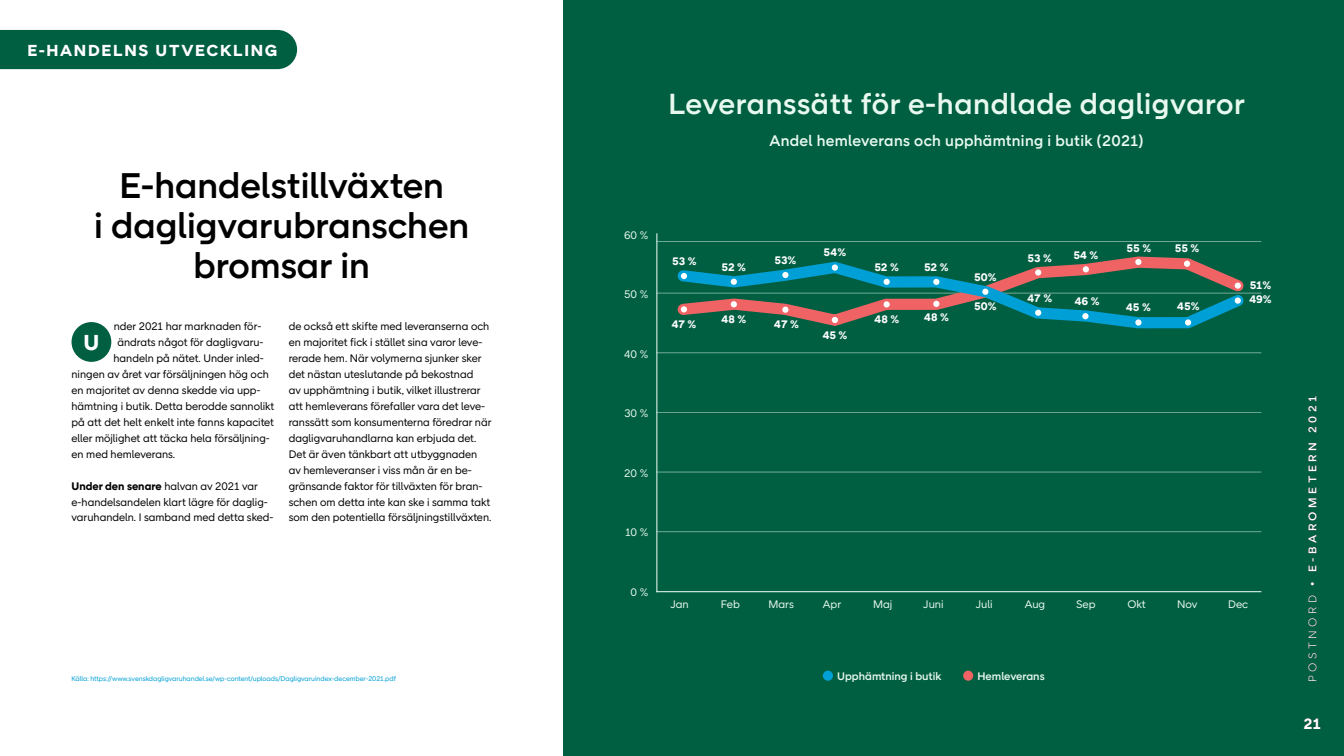
<style>
.page{position:relative;width:1344px;height:756px;background:#fff}
.page>*{position:absolute;margin:0;border:0;box-sizing:border-box;transform-origin:0 0}
.t1{font:500 36.5px/40.4px "Post Nord Sans";color:#000;text-align:center}
.t2{font:500 29.75px "Post Nord Sans";letter-spacing:.02em;color:#e8f9ef}
.t3{font:700 22.19px "Post Nord Sans";color:#fff}
.t4{font:700 16.38px "Post Nord Sans";letter-spacing:.1em;color:#fff}
.t5{font:500 15.75px "Post Nord Sans";letter-spacing:.02em;color:#e8f9ef}
.t6{font:700 15.4px "Post Nord Sans";color:#fff}
.t7{font:500 11.55px "Post Nord Sans";letter-spacing:.3em;color:#fff}
.t8{font:11.2px/15.9px "Post Nord Sans";color:#000}
.t9{font:700 11.2px "Post Nord Sans";letter-spacing:-.005em;color:#fff}
.t10{font:11.2px "Post Nord Sans";color:#e8f9ef}
.t11{font:500 11.2px "Post Nord Sans";color:#e8f9ef}
.t12{font:7px "Post Nord Sans";letter-spacing:-.005em;color:#00a0d6}
.s1{font-weight:700}
.s2{font-weight:300}
</style>
<div class="page">
<div style="left:563px;top:0;width:781px;height:756px;background:#005e41"></div>
<div style="left:72px;top:322px;width:39px;height:40px;background:#005e41;border-radius:50%"></div>
<div style="left:0;top:30px;width:297px;height:39px;background:#005e41"></div>
<hr style="left:656px;top:233px;width:1px;height:359px;background:#e8f9ef">
<hr style="left:656px;top:591px;width:605px;height:1px;background:#e8f9ef">
<hr style="left:656px;top:532px;width:605px;height:1px;background:#e8f9ef">
<hr style="left:656px;top:472px;width:605px;height:1px;background:#e8f9ef">
<hr style="left:656px;top:412px;width:605px;height:1px;background:#e8f9ef">
<hr style="left:656px;top:353px;width:605px;height:1px;background:#e8f9ef">
<hr style="left:656px;top:293px;width:605px;height:1px;background:#e8f9ef">
<hr style="left:656px;top:241px;width:605px;height:1px;background:#e8f9ef">
<div style="left:823px;top:671px;width:10px;height:10px;background:#00a0d6;border-radius:50%"></div>
<div style="left:963px;top:671px;width:10px;height:10px;background:#f06365;border-radius:50%"></div>
<svg style="left:671px;top:256px;width:582px;height:73px"></svg>
<svg style="left:681px;top:273px;width:6px;height:6px"></svg>
<div style="left:681px;top:306px;width:6px;height:7px;background:#fff;border-radius:50%"></div>
<svg style="left:731px;top:301px;width:6px;height:6px"></svg>
<div style="left:782px;top:307px;width:7px;height:6px;background:#fff;border-radius:50%"></div>
<svg style="left:832px;top:317px;width:6px;height:6px"></svg>
<div style="left:884px;top:301px;width:6px;height:7px;background:#fff;border-radius:50%"></div>
<svg style="left:933px;top:301px;width:6px;height:6px"></svg>
<div style="left:1035px;top:269px;width:6px;height:7px;background:#fff;border-radius:50%"></div>
<svg style="left:1083px;top:266px;width:6px;height:6px"></svg>
<svg style="left:1135px;top:259px;width:6px;height:6px"></svg>
<svg style="left:1184px;top:261px;width:6px;height:6px"></svg>
<svg style="left:1235px;top:283px;width:6px;height:6px"></svg>
<svg style="left:731px;top:279px;width:6px;height:6px"></svg>
<div style="left:782px;top:272px;width:7px;height:6px;background:#fff;border-radius:50%"></div>
<div style="left:832px;top:264px;width:6px;height:7px;background:#fff;border-radius:50%"></div>
<svg style="left:884px;top:279px;width:6px;height:6px"></svg>
<svg style="left:933px;top:279px;width:6px;height:6px"></svg>
<div style="left:982px;top:289px;width:7px;height:6px;background:#fff;border-radius:50%"></div>
<svg style="left:1035px;top:310px;width:6px;height:6px"></svg>
<div style="left:1082px;top:313px;width:7px;height:6px;background:#fff;border-radius:50%"></div>
<svg style="left:1135px;top:319px;width:7px;height:7px"></svg>
<div style="left:1185px;top:319px;width:6px;height:7px;background:#fff;border-radius:50%"></div>
<svg style="left:1235px;top:298px;width:6px;height:6px"></svg>
<h3 class="t4" style="left:27px;top:40px;width:252px">E-HANDELNS UTVECKLING</h3>
<h1 class="t1" style="left:94px;top:165px;width:377px">E-handelstillväxten<br>i dagligvarubranschen bromsar in</h1>
<p class="t8" style="left:114px;top:318px;width:149px">nder 2021 har marknaden för-</p>
<p class="t8" style="left:117px;top:334px;width:148px">ändrats något för dagligvaru-</p>
<p class="t8" style="left:114px;top:350px;width:152px">handeln på nätet. Under inled-</p>
<p class="t8" style="left:72px;top:366px;width:199px">ningen av året var försäljningen hög och</p>
<p class="t8" style="left:72px;top:382px;width:191px">en majoritet av denna skedde via upp-</p>
<p class="t8" style="left:72px;top:398px;width:204px">hämtning i butik. Detta berodde sannolikt</p>
<p class="t8" style="left:72px;top:414px;width:204px">på att det helt enkelt inte fanns kapacitet</p>
<p class="t8" style="left:72px;top:430px;width:200px">eller möjlighet att täcka hela försäljning-</p>
<p class="t8" style="left:72px;top:446px;width:105px">en med hemleverans.</p>
<p class="t8" style="left:72px;top:478px;width:204px"><span class="s1">Under den senare</span> halvan av 2021 var e-handelsandelen klart lägre för daglig&shy;varuhandeln. I samband med detta sked-</p>
<h3 class="t3" style="left:83px;top:329px;width:17px">U</h3>
<p class="t8" style="left:289px;top:319px;width:204px">de också ett skifte med leveranserna och en majoritet fick i stället sina varor leve&shy;rerade hem. När volymerna sjunker sker det nästan uteslutande på bekostnad<br>av upphämtning i butik, vilket illustrerar att hemleverans förefaller vara det leve&shy;ranssätt som konsumenterna föredrar när dagligvaruhandlarna kan erbjuda det.<br>Det är även tänkbart att utbyggnaden av hemleveranser i viss mån är en be&shy;gränsande faktor för tillväxten för bran&shy;schen om detta inte kan ske i samma takt som den potentiella försäljningstillväxten.</p>
<p class="t12" style="left:72px;top:674px;width:326px">Källa: https://www.svenskdagligvaruhandel.se/wp-content/uploads/Dagligvaruindex-december-2021.pdf</p>
<h2 class="t2" style="left:669px;top:86px;width:578px">Leveranssätt för e-handlade dagligvaror</h2>
<h3 class="t5" style="left:769px;top:132px;width:376px">Andel hemleverans och upphämtning i butik (2021)</h3>
<p class="t10" style="left:624px;top:229px;width:26px">60 %</p>
<p class="t10" style="left:624px;top:288px;width:26px">50 %</p>
<p class="t10" style="left:624px;top:348px;width:26px">40 %</p>
<p class="t10" style="left:624px;top:407px;width:25px">30 %</p>
<p class="t10" style="left:624px;top:467px;width:26px">20 %</p>
<p class="t10" style="left:625px;top:526px;width:25px">10 %</p>
<p class="t10" style="left:631px;top:586px;width:19px">0 %</p>
<p class="t9" style="left:672px;top:254px;width:26px">53 %</p>
<p class="t9" style="left:671px;top:318px;width:27px">47 %</p>
<p class="t9" style="left:722px;top:260px;width:26px">52 %</p>
<p class="t9" style="left:721px;top:313px;width:27px">48 %</p>
<p class="t9" style="left:774px;top:253px;width:24px">53%</p>
<p class="t9" style="left:774px;top:317px;width:27px">47 %</p>
<p class="t9" style="left:824px;top:246px;width:24px">54%</p>
<p class="t9" style="left:822px;top:329px;width:27px">45 %</p>
<p class="t9" style="left:874px;top:260px;width:26px">52 %</p>
<p class="t9" style="left:924px;top:260px;width:26px">52 %</p>
<p class="t9" style="left:874px;top:313px;width:27px">48 %</p>
<p class="t9" style="left:924px;top:311px;width:27px">48 %</p>
<p class="t9" style="left:974px;top:270px;width:24px">50%</p>
<p class="t9" style="left:974px;top:299px;width:24px">50%</p>
<p class="t9" style="left:1027px;top:252px;width:26px">53 %</p>
<p class="t9" style="left:1073px;top:248px;width:27px">54 %</p>
<p class="t9" style="left:1027px;top:291px;width:27px">47 %</p>
<p class="t9" style="left:1074px;top:295px;width:27px">46 %</p>
<p class="t9" style="left:1126px;top:241px;width:26px">55 %</p>
<p class="t9" style="left:1175px;top:241px;width:26px">55 %</p>
<p class="t9" style="left:1126px;top:301px;width:27px">45 %</p>
<p class="t9" style="left:1177px;top:299px;width:24px">45%</p>
<p class="t9" style="left:1250px;top:279px;width:23px">51%</p>
<p class="t9" style="left:1249px;top:292px;width:24px">49%</p>
<p class="t10" style="left:671px;top:598px;width:20px">Jan</p>
<p class="t10" style="left:721px;top:598px;width:20px">Feb</p>
<p class="t10" style="left:768px;top:598px;width:27px">Mars</p>
<p class="t10" style="left:823px;top:598px;width:20px">Apr</p>
<p class="t10" style="left:873px;top:598px;width:21px">Maj</p>
<p class="t10" style="left:923px;top:598px;width:22px">Juni</p>
<p class="t10" style="left:976px;top:598px;width:18px">Juli</p>
<p class="t10" style="left:1025px;top:598px;width:22px">Aug</p>
<p class="t10" style="left:1076px;top:598px;width:21px">Sep</p>
<p class="t10" style="left:1127px;top:598px;width:20px">Okt</p>
<p class="t10" style="left:1177px;top:598px;width:22px">Nov</p>
<p class="t10" style="left:1228px;top:598px;width:22px">Dec</p>
<p class="t11" style="left:837px;top:670px;width:106px">Upphämtning i butik</p>
<p class="t11" style="left:978px;top:670px;width:69px">Hemleverans</p>
<p class="t7" style="left:1306px;top:682px;width:287px;rotate:-90deg"><span class="s2">POSTNORD</span> • E-BAROMETERN 2021</p>
<h3 class="t6" style="left:1304px;top:714px;width:19px">21</h3>
</div>
